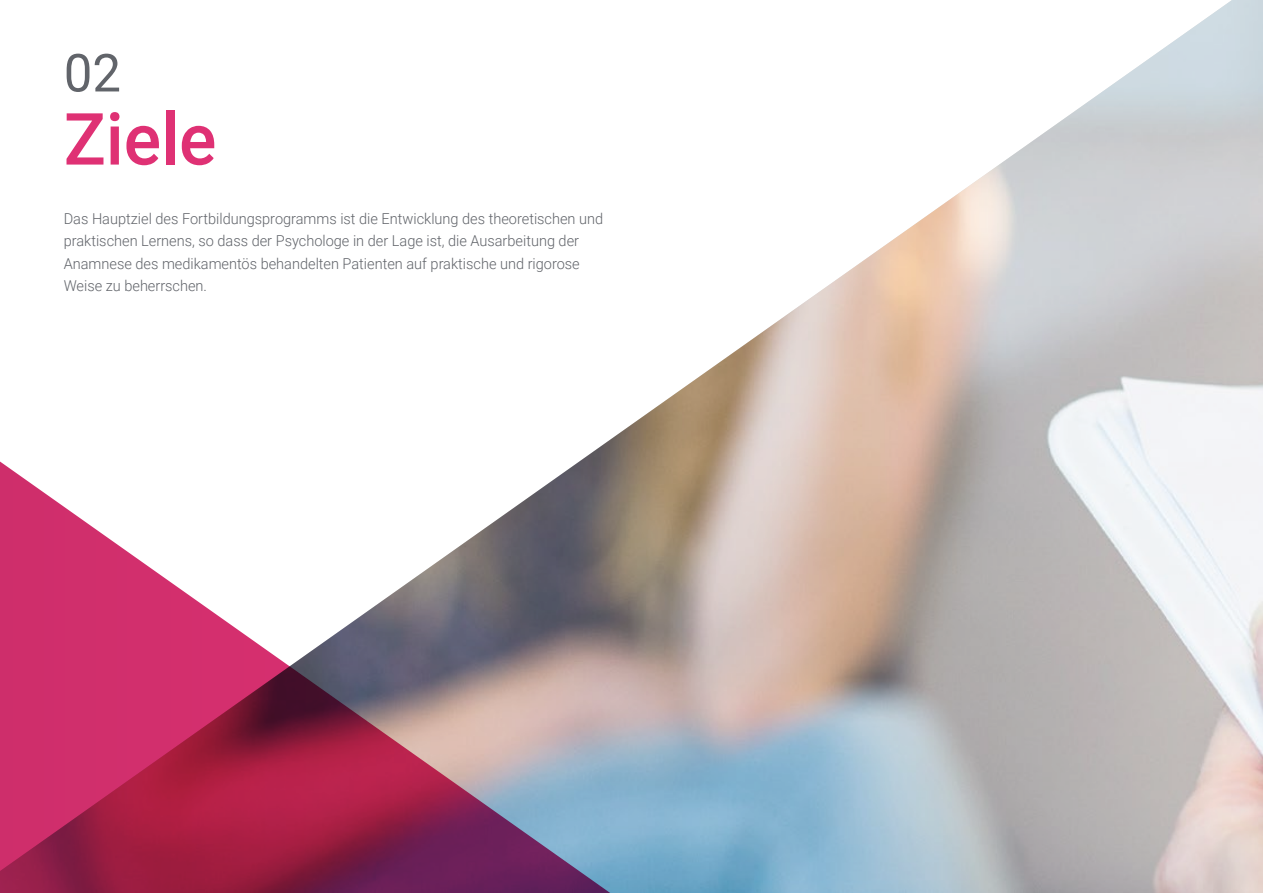
<style>
.page{position:relative;width:1263px;height:893px;background:#fff}
.page>*{position:absolute;margin:0;border:0;box-sizing:border-box;transform-origin:0 0}
.t1{font:500 72px "Roboto";color:#df3174}
.t2{font:52.5px "Roboto";color:#61646a}
.t3{font:300 15px/22.5px "Roboto";color:#61646a}
</style>
<div class="page">
<img style="left:601px;top:0;width:662px;height:893px">
<svg style="left:0;top:446px;width:640px;height:447px"></svg>
<h2 class="t2" style="left:64px;top:36px;width:59px">02</h2>
<h1 class="t1" style="left:64px;top:89px;width:154px">Ziele</h1>
<p class="t3" style="left:64px;top:207px;width:541px">Das Hauptziel des Fortbildungsprogramms ist die Entwicklung des theoretischen und praktischen Lernens, so dass der Psychologe in der Lage ist, die Ausarbeitung der Anamnese des medikamentös behandelten Patienten auf praktische und rigorose Weise zu beherrschen.</p>
</div>
